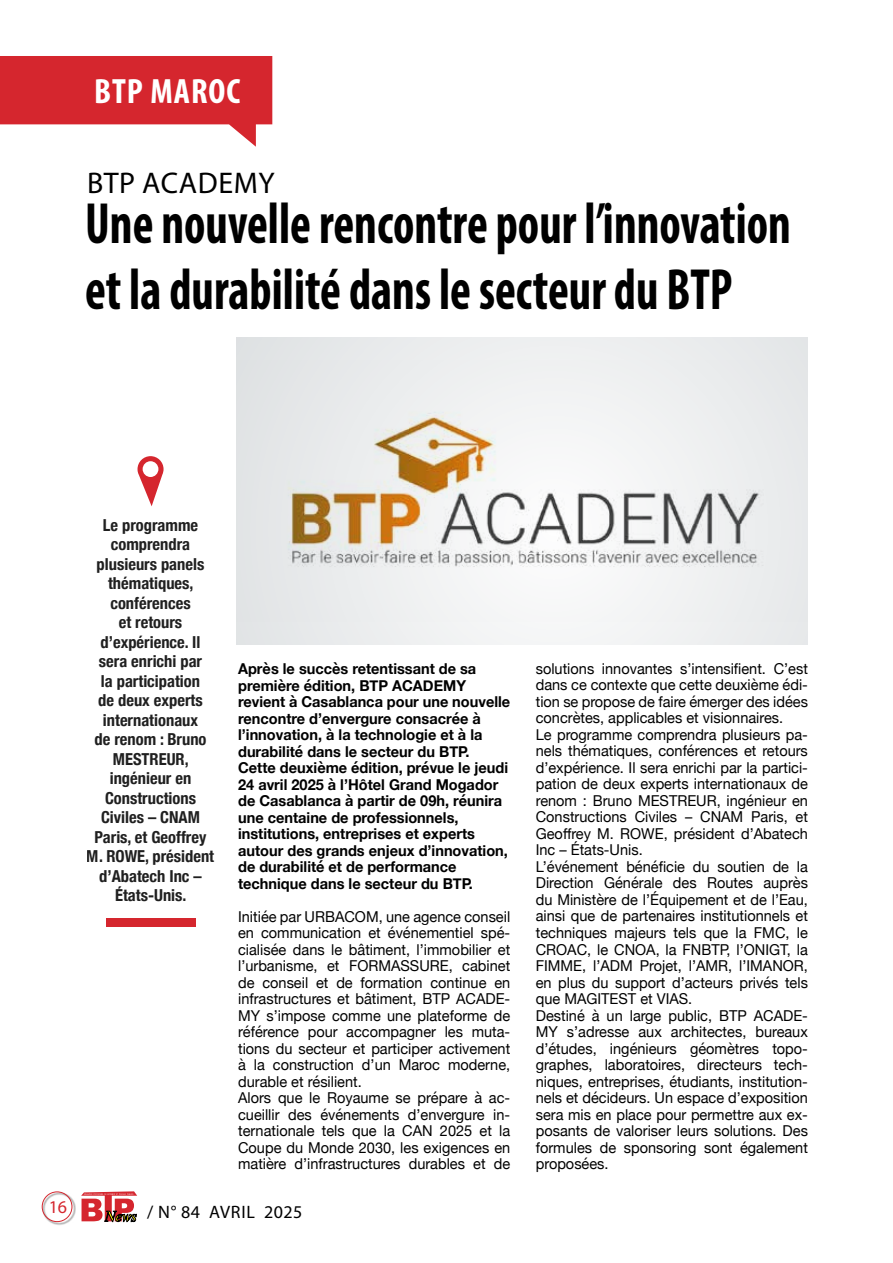
<style>
.page{position:relative;width:893px;height:1263px;background:#fff}
.page>*{position:absolute;margin:0;border:0;box-sizing:border-box;transform-origin:0 0}
.t1{font:58.5px/66px "Myriad Variable Concept";color:#000;scale:.85 1}
.t2{font:35.25px "Myriad Variable Concept";letter-spacing:.025em;color:#fff}
.t3{font:30px "Myriad Pro";letter-spacing:.02em;color:#000}
.t4{font:18px "Myriad Pro";letter-spacing:.025em;color:#000}
.t5{font:18px "Myriad Pro";color:#d5262e}
.t6{font:700 condensed 16.5px/19.5px "Helvetica Neue";color:#000;text-align:center}
.t7{font:15px/16.5px "Helvetica Neue";color:#000}
.t8{font:700 15px/16.5px "Helvetica Neue";color:#000}
</style>
<div class="page">
<div style="left:42px;top:1192px;width:34px;height:33px;background:#000;opacity:.63"></div>
<div style="left:42px;top:1191px;width:30px;height:31px;border:1px solid #d5262e;border-radius:50%"></div>
<svg style="left:81px;top:1191px;width:56px;height:31px"></svg>
<svg style="left:0;top:56px;width:272px;height:91px"></svg>
<svg style="left:138px;top:456px;width:26px;height:50px"></svg>
<div style="left:106px;top:918px;width:89px;height:9px;background:#d5262e"></div>
<svg style="left:237px;top:337px;width:571px;height:308px;fill:#eceeef"></svg>
<h2 class="t2" style="left:94px;top:71px;width:148px">BTP MAROC</h2>
<h3 class="t3" style="left:87px;top:164px;width:189px">BTP ACADEMY</h3>
<h1 class="t1" style="left:85px;top:190px;width:832px">Une nouvelle rencontre pour l’innovation et la durabilité dans le secteur du BTP</h1>
<p class="t5" style="left:49px;top:1196px;width:20px">16</p>
<p class="t6" style="left:87px;top:514px;width:129px">Le programme comprendra plusieurs panels thématiques, conférences<br>et retours d’expérience. Il sera enrichi par<br>la participation<br>de deux experts internationaux<br>de renom : Bruno<br>MESTREUR, ingénieur en<br>Constructions<br>Civiles – CNAM<br>Paris, et Geoffrey<br>M. ROWE, président d’Abatech Inc –<br>États-Unis.</p>
<p class="t8" style="left:238px;top:661px;width:274px">Après le succès retentissant de sa première édition, BTP ACADEMY revient à Casablanca pour une nouvelle rencontre d’envergure consacrée à l’innovation, à la technologie et à la durabilité dans le secteur du BTP.<br>Cette deuxième édition, prévue le jeudi 24 avril 2025 à l’Hôtel Grand Mogador de Casablanca à partir de 09h, réunira une centaine de professionnels, institutions, entreprises et experts autour des grands enjeux d’innovation, de durabilité et de performance technique dans le secteur du BTP.</p>
<p class="t7" style="left:238px;top:909px;width:274px">Initiée par URBACOM, une agence conseil en communication et événementiel spé&shy;cialisée dans le bâtiment, l’immobilier et l’urbanisme, et FORMASSURE, cabinet de conseil et de formation continue en infrastructures et bâtiment, BTP ACADE-MY s’impose comme une plateforme de référence pour accompagner les muta&shy;tions du secteur et participer activement à la construction d’un Maroc moderne, durable et résilient.<br>Alors que le Royaume se prépare à ac&shy;cueillir des événements d’envergure in&shy;ternationale tels que la CAN 2025 et la Coupe du Monde 2030, les exigences en matière d’infrastructures durables et de</p>
<p class="t4" style="left:147px;top:1201px;width:157px">/ N° 84 AVRIL 2025</p>
<p class="t7" style="left:536px;top:661px;width:274px">solutions innovantes s’intensifient. C’est dans ce contexte que cette deuxième édi&shy;tion se propose de faire émerger des idées concrètes, applicables et visionnaires.<br>Le programme comprendra plusieurs pa&shy;nels thématiques, conférences et retours d’expérience. Il sera enrichi par la partici&shy;pation de deux experts internationaux de renom : Bruno MESTREUR, ingénieur en Constructions Civiles – CNAM Paris, et Geoffrey M. ROWE, président d’Abatech Inc – États-Unis.<br>L’événement bénéficie du soutien de la Direction Générale des Routes auprès du Ministère de l’Équipement et de l’Eau, ainsi que de partenaires institutionnels et techniques majeurs tels que la FMC, le CROAC, le CNOA, la FNBTP, l’ONIGT, la FIMME, l’ADM Projet, l’AMR, l’IMANOR, en plus du support d’acteurs privés tels que MAGITEST et VIAS.<br>Destiné à un large public, BTP ACADE-MY s’adresse aux architectes, bureaux d’études, ingénieurs géomètres topo&shy;graphes, laboratoires, directeurs tech&shy;niques, entreprises, étudiants, institution&shy;nels et décideurs. Un espace d’exposition sera mis en place pour permettre aux ex&shy;posants de valoriser leurs solutions. Des formules de sponsoring sont également proposées.</p>
</div>
